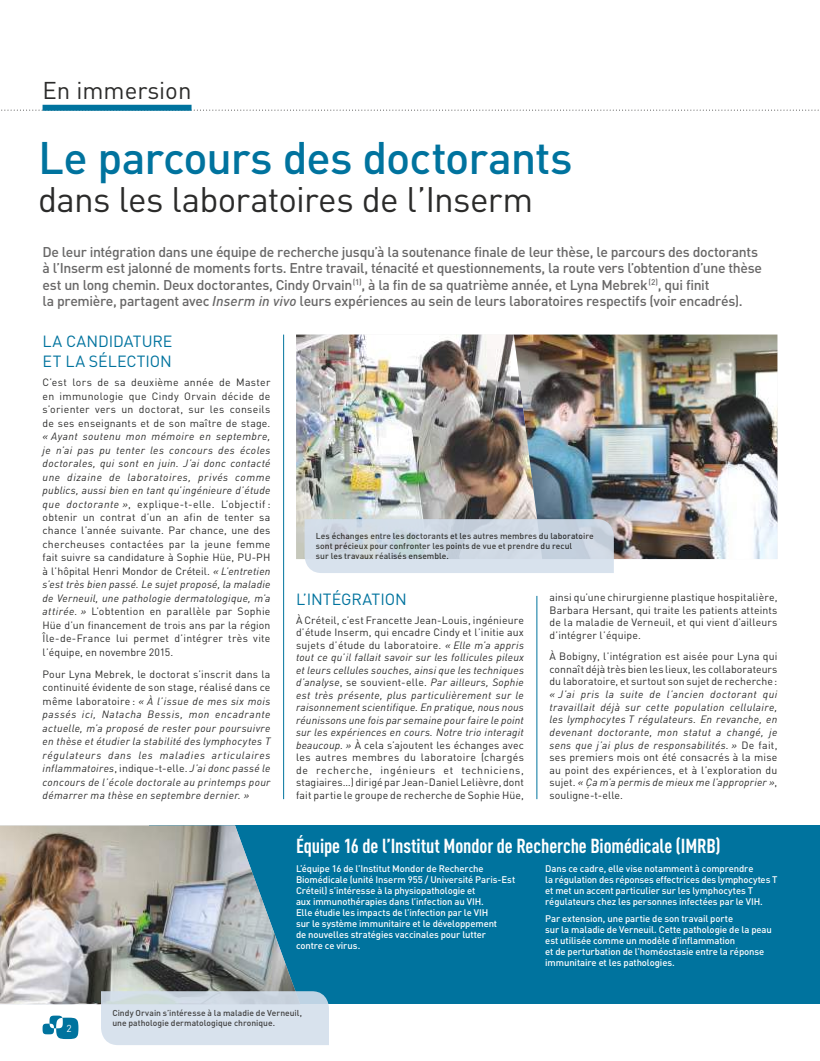
<style>
.page{position:relative;width:820px;height:1061px;background:#fff}
.page>*{position:absolute;margin:0;border:0;box-sizing:border-box;transform-origin:0 0}
.t1{font:500 45px "DIN Pro";letter-spacing:-.025em;color:#00739e}
.t2{font:35px "DIN Pro";letter-spacing:-.02em;color:#2b2b2a}
.t3{font:24px "DIN Pro";color:#2b2b2a}
.t4{font:700 condensed 20px "DIN Pro";letter-spacing:-.005em;color:#fff}
.t5{font:16px/20.2px "DIN Pro";letter-spacing:-.005em;color:#00739e}
.t6{font:500 14px/16.5px "DIN Pro";letter-spacing:-.025em;color:#686767}
.t7{font:10.5px/13.5px "DIN Pro";letter-spacing:.01em;color:#2b2b2a;text-align:justify}
.t8{font:italic 10.5px/13.5px "DIN Pro";letter-spacing:.03em;color:#2b2b2a;text-align:justify}
.t9{font:10px "DIN Pro";color:#fff}
.t10{font:500 9.5px/11px "DIN Pro";letter-spacing:-.01em;color:#fff}
.t11{font:500 8.5px/10px "DIN Pro";letter-spacing:.005em;color:#2b2b2a}
.s1{font-style:italic}
.s2{font-style:normal}
</style>
<div class="page">
<hr style="left:283px;top:334px;width:1px;height:465px;background:#00739e">
<hr style="left:536px;top:595px;width:1px;height:204px;background:#00739e">
<div style="left:149px;top:825px;width:670px;height:178px;background:#00739e"></div>
<img style="left:296px;top:334px;width:217px;height:225px">
<img style="left:513px;top:334px;width:264px;height:225px">
<svg style="left:304px;top:519px;width:309px;height:54px;background:#cfd9e4"></svg>
<img style="left:0;top:825px;width:295px;height:178px">
<svg style="left:101px;top:990px;width:228px;height:54px;background:#d1dce7"></svg>
<svg style="left:43px;top:1015px;width:35px;height:23px"></svg>
<svg style="left:1px;top:110px;width:818px;height:1px"></svg>
<div style="left:43px;top:105px;width:148px;height:6px;background:#00739e"></div>
<h3 class="t3" style="left:43px;top:71px;width:150px">En immersion</h3>
<h1 class="t1" style="left:38px;top:121px;width:535px">Le parcours des doctorants</h1>
<h2 class="t2" style="left:38px;top:172px;width:496px">dans les laboratoires de l’Inserm</h2>
<p class="t6" style="left:43px;top:242px;width:720px">De leur intégration dans une équipe de recherche jusqu’à la soutenance finale de leur thèse, le parcours des doctorants à l’Inserm est jalonné de moments forts. Entre travail, ténacité et questionnements, la route vers l’obtention d’une thèse est un long chemin. Deux doctorantes, Cindy Orvain<sup>(1)</sup>, à la fin de sa quatrième année, et Lyna Mebrek<sup>(2)</sup>, qui finit<br>la première, partagent avec <span class="s1">Inserm in vivo</span> leurs expériences au sein de leurs laboratoires respectifs (voir encadrés).</p>
<h3 class="t5" style="left:43px;top:329px;width:131px">LA CANDIDATURE<br>ET LA SÉLECTION</h3>
<p class="t7" style="left:43px;top:374px;width:229px">C’est lors de sa deuxième année de Master en immunologie que Cindy Orvain décide de s’orienter vers un doctorat, sur les conseils de ses enseignants et de son maître de stage.</p>
<p class="t7" style="left:43px;top:428px;width:229px"><span class="s1">« Ayant soutenu mon mémoire en septembre, je n’ai pas pu tenter les concours des écoles doctorales, qui sont en juin. J’ai donc contacté une dizaine de laboratoires, privés comme publics, aussi bien en tant qu’ingénieure d’étude que doctorante »</span>, explique-t-elle. L’objectif : obtenir un contrat d’un an afin de tenter sa chance l’année suivante. Par chance, une des chercheuses contactées par la jeune femme fait suivre sa candidature à Sophie Hüe, PU-PH à l’hôpital Henri Mondor de Créteil. <span class="s1">« L’entretien s’est très bien passé. Le sujet proposé, la maladie de Verneuil, une pathologie dermatologique, m’a attirée. »</span> L’obtention en parallèle par Sophie Hüe d’un financement de trois ans par la région Île-de-France lui permet d’intégrer très vite l’équipe, en novembre 2015.</p>
<p class="t8" style="left:43px;top:666px;width:229px"><span class="s2">Pour Lyna Mebrek, le doctorat s’inscrit dans la continuité évidente de son stage, réalisé dans ce même laboratoire :</span> « À l’issue de mes six mois passés ici, Natacha Bessis, mon encadrante actuelle, m’a proposé de rester pour poursuivre en thèse et étudier la stabilité des lymphocytes T régulateurs dans les maladies articulaires inflammatoires<span class="s2">, indique-t-elle.</span> J’ai donc passé le concours de l’école doctorale au printemps pour démarrer ma thèse en septembre dernier. »</p>
<p class="t11" style="left:316px;top:530px;width:279px">Les échanges entre les doctorants et les autres membres du laboratoire sont précieux pour confronter les points de vue et prendre du recul<br>sur les travaux réalisés ensemble.</p>
<h3 class="t5" style="left:296px;top:587px;width:112px">L’INTÉGRATION</h3>
<p class="t7" style="left:296px;top:612px;width:229px;line-height:12.5px">À Créteil, c’est Francette Jean-Louis, ingénieure d’étude Inserm, qui encadre Cindy et l’initie aux sujets d’étude du laboratoire. <span class="s1">« Elle m’a appris tout ce qu’il fallait savoir sur les follicules pileux et leurs cellules souches, ainsi que les techniques d’analyse</span>, se souvient-elle. <span class="s1">Par ailleurs, Sophie est très présente, plus particulièrement sur le raisonnement scientifique. En pratique, nous nous réunissons une fois par semaine pour faire le point sur les expériences en cours. Notre trio interagit beaucoup. »</span> À cela s’ajoutent les échanges avec les autres membres du laboratoire (chargés de recherche, ingénieurs et techniciens, stagiaires…) dirigé par Jean-Daniel Lelièvre, dont fait partie le groupe de recherche de Sophie Hüe,</p>
<p class="t7" style="left:549px;top:589px;width:229px;line-height:12.6px">ainsi qu’une chirurgienne plastique hospitalière, Barbara Hersant, qui traite les patients atteints de la maladie de Verneuil, et qui vient d’ailleurs d’intégrer l’équipe.</p>
<p class="t7" style="left:549px;top:648px;width:229px;line-height:12.6px">À Bobigny, l’intégration est aisée pour Lyna qui connaît déjà très bien les lieux, les collaborateurs du laboratoire, et surtout son sujet de recherche:</p>
<p class="t8" style="left:549px;top:686px;width:229px;line-height:12.6px">« J’ai pris la suite de l’ancien doctorant qui travaillait déjà sur cette population cellulaire, les lymphocytes T régulateurs. En revanche, en devenant doctorante, mon statut a changé, je sens que j’ai plus de responsabilités. » <span class="s2">De fait, ses premiers mois ont été consacrés à la mise au point des expériences, et à l’exploration du sujet.</span> « Ça m’a permis de mieux me l’approprier »<span class="s2">, souligne-t-elle.</span></p>
<h3 class="t4" style="left:296px;top:830px;width:426px">Équipe 16 de l’Institut Mondor de Recherche Biomédicale (IMRB)</h3>
<p class="t10" style="left:296px;top:862px;width:221px">L’équipe 16 de l’Institut Mondor de Recherche Biomédicale (unité Inserm 955 / Université Paris-Est Créteil) s’intéresse à la physiopathologie et<br>aux immunothérapies dans l’infection au VIH.<br>Elle étudie les impacts de l’infection par le VIH<br>sur le système immunitaire et le développement<br>de nouvelles stratégies vaccinales pour lutter contre ce virus.</p>
<p class="t10" style="left:545px;top:862px;width:233px">Dans ce cadre, elle vise notamment à comprendre<br>la régulation des réponses effectrices des lymphocytes T et met un accent particulier sur les lymphocytes T régulateurs chez les personnes infectées par le VIH.</p>
<p class="t10" style="left:545px;top:911px;width:228px">Par extension, une partie de son travail porte<br>sur la maladie de Verneuil. Cette pathologie de la peau est utilisée comme un modèle d’inflammation<br>et de perturbation de l’homéostasie entre la réponse immunitaire et les pathologies.</p>
<p class="t9" style="left:66px;top:1019px;width:7px">2</p>
<p class="t11" style="left:112px;top:1006px;width:191px">Cindy Orvain s’intéresse à la maladie de Verneuil, une pathologie dermatologique chronique.</p>
</div>
